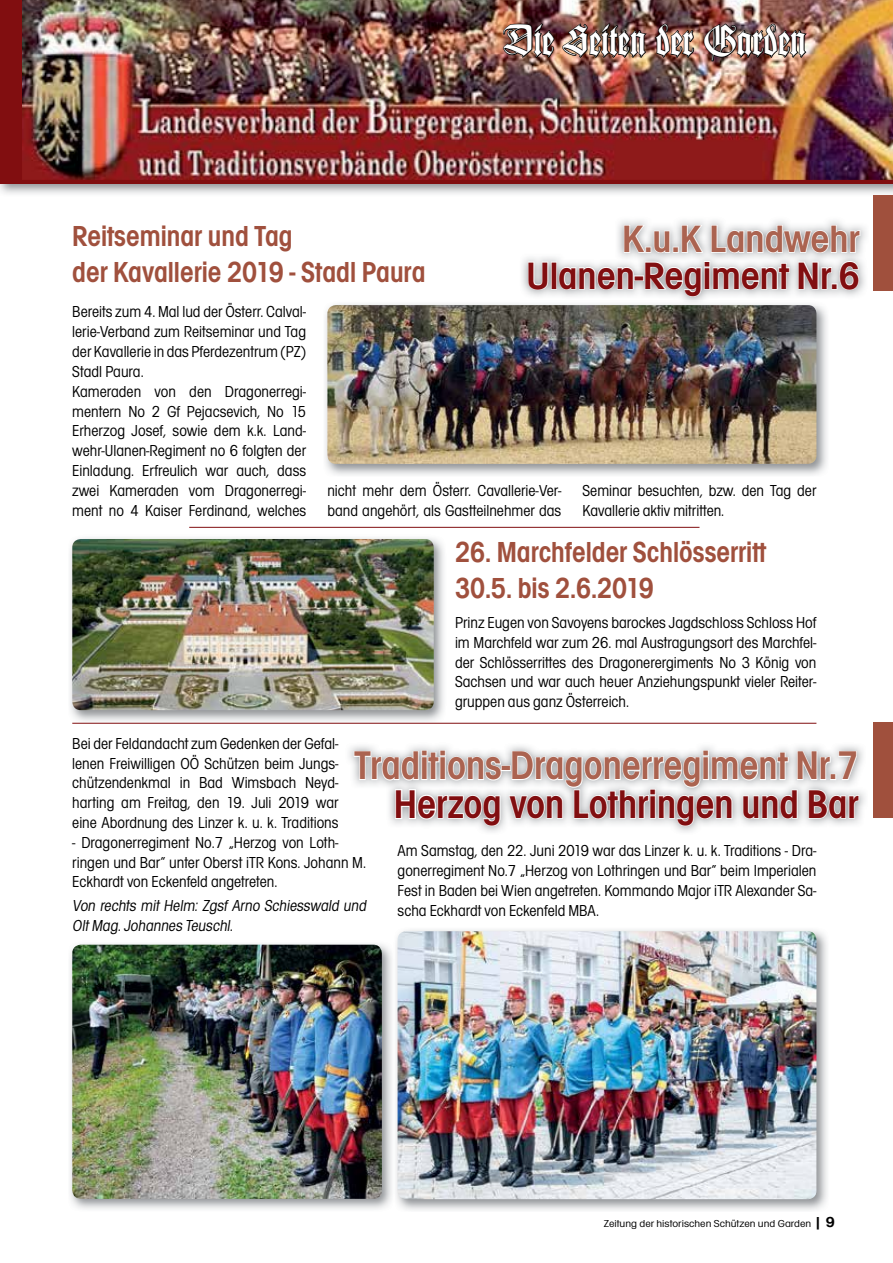
<style>
.page{position:relative;width:893px;height:1263px;background:#fff}
.page>*{position:absolute;margin:0;border:0;box-sizing:border-box;transform-origin:0 0}
.t1{font:42px "Wilhelm Klingspor Gotisch Dfr";color:#fff}
.t2{font:700 41.55px "A860 Geometrical Cond";color:#ab6350}
.t3{font:700 41.55px "A860 Geometrical Cond";color:#810e10}
.t4{font:700 39.6px "A860 Geometrical Cond";color:#810e10;scale:1.06 1}
.t5{font:700 39.6px "A860 Geometrical Cond";color:#ab6350;scale:1.06 1}
.t6{font:700 30px/36px "A860 Geometrical Cond";color:#a0503d}
.t7{font:16.5px/19.8px "A860 Geometrical Cond";color:#000}
.t8{font:italic 16.5px/19.8px "A860 Geometrical Cond";color:#000}
.t9{font:10.5px "A860 Geometrical Cond";color:#000;scale:1.2 1}
.s1{font-weight:700;font-size:15px}
</style>
<div class="page">
<div style="left:0;top:0;width:893px;height:184px;background:#810e10"></div>
<img style="left:22px;top:0;width:871px;height:180px">
<img style="left:502px;top:22px;width:53px;height:37px">
<img style="left:561px;top:22px;width:134px;height:37px">
<img style="left:703px;top:23px;width:106px;height:39px">
<img style="left:349px;top:745px;width:516px;height:87px">
<svg style="left:353px;top:749px;width:149px;height:32px"></svg>
<div style="left:501px;top:765px;width:10px;height:6px;border:1px solid #fff"></div>
<svg style="left:394px;top:788px;width:107px;height:39px"></svg>
<svg style="left:508px;top:749px;width:352px;height:78px"></svg>
<div style="left:873px;top:723px;width:20px;height:95px;background:#a0503d"></div>
<div style="left:873px;top:195px;width:20px;height:95px;background:#a0503d"></div>
<img style="left:522px;top:220px;width:344px;height:81px">
<svg style="left:623px;top:224px;width:81px;height:30px"></svg>
<svg style="left:710px;top:224px;width:151px;height:30px"></svg>
<svg style="left:527px;top:261px;width:22px;height:30px"></svg>
<div style="left:551px;top:262px;width:6px;height:27px;border:1px solid #fff"></div>
<svg style="left:558px;top:266px;width:76px;height:25px"></svg>
<div style="left:634px;top:275px;width:10px;height:6px;border:1px solid #fff"></div>
<svg style="left:644px;top:260px;width:146px;height:37px"></svg>
<svg style="left:797px;top:260px;width:63px;height:31px"></svg>
<img style="left:325px;top:304px;width:502px;height:171px">
<img style="left:520px;top:301px;width:307px;height:4px">
<img style="left:327px;top:305px;width:489px;height:159px">
<hr style="left:189px;top:527px;width:510px;height:1px;background:#810e10">
<img style="left:396px;top:930px;width:431px;height:281px">
<img style="left:398px;top:931px;width:418px;height:268px">
<img style="left:70px;top:944px;width:322px;height:265px">
<img style="left:72px;top:945px;width:310px;height:254px">
<img style="left:70px;top:538px;width:376px;height:185px">
<img style="left:72px;top:539px;width:362px;height:171px">
<hr style="left:72px;top:723px;width:744px;height:1px;background:#810e10">
<h1 class="t1" style="left:504px;top:17px;width:304px">Die Seiten der Garden</h1>
<h3 class="t6" style="left:72px;top:218px;width:355px">Reitseminar und Tag<br>der Kavallerie 2019 - Stadl Paura</h3>
<p class="t7" style="left:72px;top:302px;width:235px">Bereits zum 4. Mal lud der Österr. Calval&shy;lerie-Verband zum Reitseminar und Tag der Kavallerie in das Pferdezentrum (PZ)<br>Stadl Paura.<br>Kameraden von den Dragonerregi&shy;mentern No 2 Gf Pejacsevich, No 15<br>Erherzog Josef, sowie dem k.k. Land&shy;wehr-Ulanen-Regiment no 6 folgten der Einladung. Erfreulich war auch, dass zwei Kameraden vom Dragonerregi&shy;ment no 4 Kaiser Ferdinand, welches</p>
<h3 class="t5" style="left:622px;top:216px;width:225px">K.u.K Landwehr</h3>
<h3 class="t4" style="left:527px;top:253px;width:316px">Ulanen-Regiment Nr.6</h3>
<p class="t7" style="left:327px;top:480px;width:235px">nicht mehr dem Österr. Cavallerie-Ver&shy;band angehört, als Gastteilnehmer das</p>
<p class="t7" style="left:583px;top:480px;width:235px">Seminar besuchten, bzw. den Tag der<br>Kavallerie aktiv mitritten.</p>
<h3 class="t6" style="left:455px;top:534px;width:313px">26. Marchfelder Schlösserritt<br>30.5. bis 2.6.2019</h3>
<p class="t7" style="left:455px;top:613px;width:363px;text-align:justify">Prinz Eugen von Savoyens barockes Jagdschloss Schloss Hof im Marchfeld war zum 26. mal Austragungsort des Marchfel&shy;der Schlösserrittes des Dragonerergiments No 3 König von Sachsen und war auch heuer Anziehungspunkt vieler Reiter&shy;gruppen aus ganz Österreich.</p>
<p class="t7" style="left:72px;top:733px;width:268px;text-align:justify">Bei der Feldandacht zum Gedenken der Gefal&shy;lenen Freiwilligen OÖ Schützen beim Jungs&shy;chützendenkmal in Bad Wimsbach Neyd&shy;harting am Freitag, den 19. Juli 2019 war eine Abordnung des Linzer k. u. k. Traditions</p>
<p class="t7" style="left:72px;top:832px;width:295px">- Dragonerregiment No.7 „Herzog von Loth&shy;ringen und Bar“ unter Oberst iTR Kons. Johann M.<br>Eckhardt von Eckenfeld angetreten.</p>
<p class="t8" style="left:72px;top:896px;width:295px">Von rechts mit Helm: Zgsf Arno Schiesswald und<br>Olt Mag. Johannes Teuschl.</p>
<h2 class="t2" style="left:354px;top:741px;width:506px">Traditions-Dragonerregiment Nr.7</h2>
<h2 class="t3" style="left:394px;top:780px;width:466px">Herzog von Lothringen und Bar</h2>
<p class="t7" style="left:398px;top:841px;width:420px;text-align:justify">Am Samstag, den 22. Juni 2019 war das Linzer k. u. k. Traditions - Dra&shy;gonerregiment No.7 „Herzog von Lothringen und Bar“ beim Imperialen Fest in Baden bei Wien angetreten. Kommando Major iTR Alexander Sa&shy;scha Eckhardt von Eckenfeld MBA.</p>
<p class="t9" style="left:604px;top:1218px;width:194px">Zeitung der historischen Schützen und Garden <span class="s1">| 9</span></p>
</div>
